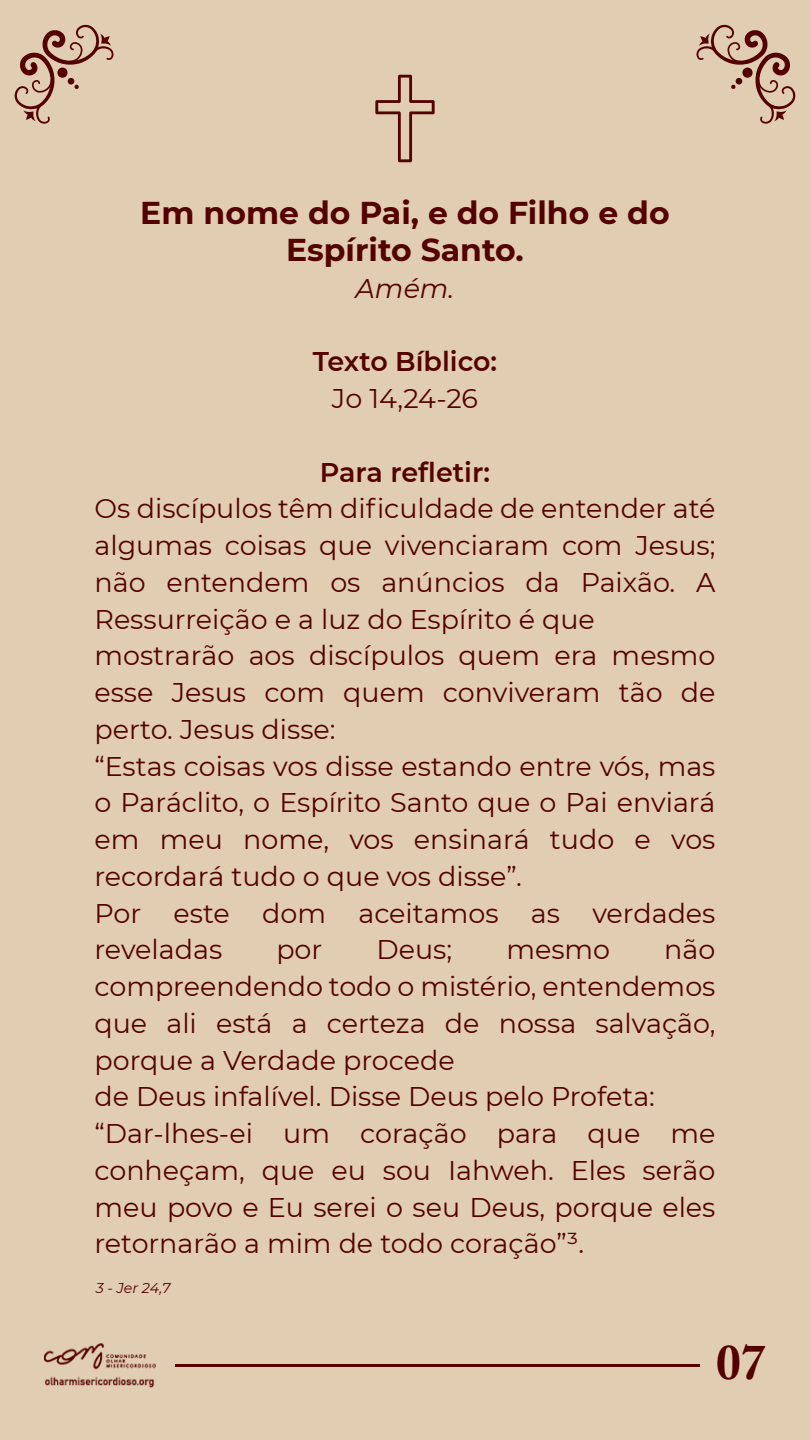
<style>
.page{position:relative;width:810px;height:1440px;background:#e0cdb2}
.page>*{position:absolute;margin:0;border:0;box-sizing:border-box;transform-origin:0 0}
.t1{font:700 49.43px "Adobe Caslon Pro";color:#540201}
.t2{font:700 31.5px/36.8px "Montserrat";color:#540201;text-align:center}
.t3{font:27px/36.8px "Montserrat";color:#540201}
.t4{font:600 27px "Montserrat";color:#540201}
.t5{font:italic 27px "Montserrat";color:#540201}
.t6{font:italic 14.25px "Montserrat";color:#540201}
</style>
<div class="page">
<svg style="left:696px;top:24px;width:100px;height:100px"></svg>
<svg style="left:14px;top:24px;width:100px;height:100px"></svg>
<svg style="left:375px;top:75px;width:60px;height:87px"></svg>
<hr style="left:176px;top:1364px;width:524px;height:3px;background:#540201">
<img style="left:44px;top:1343px;width:111px;height:45px">
<p class="t2" style="left:140px;top:193px;width:531px">Em nome do Pai, e do Filho e do<br>Espírito Santo.</p>
<p class="t5" style="left:356px;top:270px;width:100px">Amém.</p>
<p class="t4" style="left:313px;top:343px;width:186px">Texto Bíblico:</p>
<p class="t3" style="left:332px;top:379px;width:148px">Jo 14,24-26</p>
<p class="t4" style="left:320px;top:453px;width:172px">Para refletir:</p>
<p class="t3" style="left:94px;top:490px;width:623px">Os discípulos têm dificuldade de entender até algumas coisas que vivenciaram com Jesus; não entendem os anúncios da Paixão. A Ressurreição e a luz do Espírito é que mostrarão aos discípulos quem era mesmo esse Jesus com quem conviveram tão de perto. Jesus disse:<br>“Estas coisas vos disse estando entre vós, mas o Paráclito, o Espírito Santo que o Pai enviará em meu nome, vos ensinará tudo e vos recordará tudo o que vos disse”.<br>Por este dom aceitamos as verdades reveladas</p>
<p class="t3" style="left:94px;top:930px;width:623px;text-indent:570px">não compreendendo todo o mistério, entendemos que ali está a certeza de nossa salvação, porque a Verdade procede<br>de Deus infalível. Disse Deus pelo Profeta: “Dar-lhes-ei um coração para que me conheçam, que eu sou Iahweh. Eles serão meu povo e Eu serei o seu Deus, porque eles retornarão a mim de todo coração”³.</p>
<p class="t6" style="left:96px;top:1278px;width:76px">3 - Jer 24,7</p>
<p class="t3" style="left:276px;top:930px;width:48px">por</p>
<p class="t3" style="left:377px;top:930px;width:77px">Deus;</p>
<p class="t3" style="left:506px;top:930px;width:105px">mesmo</p>
<h1 class="t1" style="left:716px;top:1334px;width:51px">07</h1>
</div>
